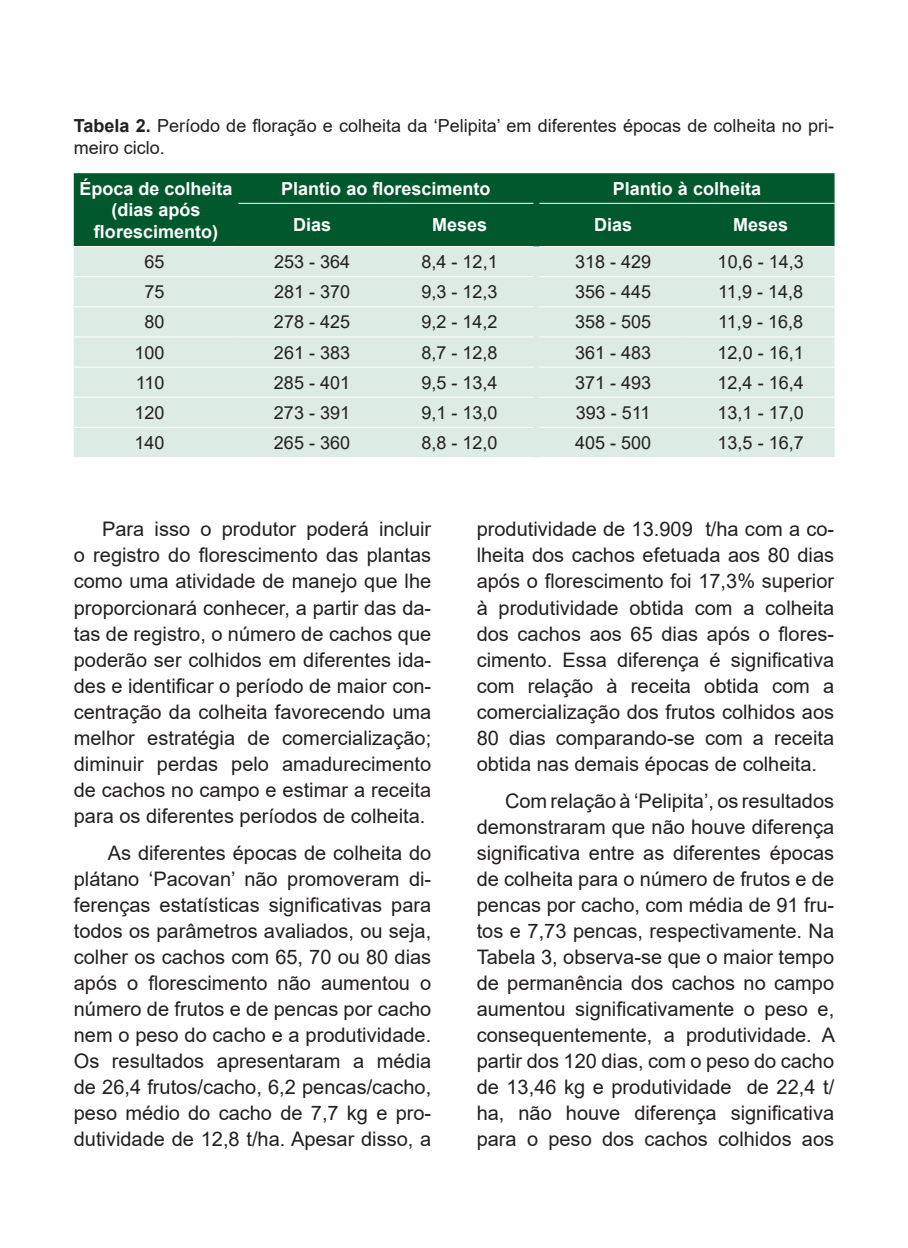
<style>
.page{position:relative;width:908px;height:1248px;background:#fff}
.page>*{position:absolute;margin:0;border:0;box-sizing:border-box;transform-origin:0 0}
.t1{font:20px/26px "Arial";color:#231f20;text-align:justify}
.t2{font:18px/21.6px "Arial";color:#231f20}
.t3{font:700 18px/21.6px "Arial";color:#fff;text-align:center}
.s1{font-weight:700}
</style>
<div class="page">
<div style="left:74px;top:173px;width:760px;height:73px;background:#00582c"></div>
<div style="left:74px;top:246px;width:760px;height:211px;background:#dcebe3"></div>
<hr style="left:74px;top:276px;width:164px;height:1px;background:#fff">
<hr style="left:238px;top:276px;width:148px;height:1px;background:#fff">
<hr style="left:386px;top:276px;width:147px;height:1px;background:#fff">
<hr style="left:539px;top:276px;width:147px;height:1px;background:#fff">
<hr style="left:686px;top:276px;width:148px;height:1px;background:#fff">
<hr style="left:74px;top:306px;width:164px;height:1px;background:#fff">
<hr style="left:238px;top:306px;width:148px;height:1px;background:#fff">
<hr style="left:386px;top:306px;width:147px;height:1px;background:#fff">
<hr style="left:539px;top:306px;width:147px;height:1px;background:#fff">
<hr style="left:686px;top:306px;width:148px;height:1px;background:#fff">
<hr style="left:74px;top:336px;width:164px;height:1px;background:#fff">
<hr style="left:238px;top:336px;width:148px;height:1px;background:#fff">
<hr style="left:386px;top:336px;width:147px;height:1px;background:#fff">
<hr style="left:539px;top:336px;width:147px;height:1px;background:#fff">
<hr style="left:686px;top:336px;width:148px;height:1px;background:#fff">
<hr style="left:74px;top:366px;width:164px;height:1px;background:#fff">
<hr style="left:238px;top:366px;width:148px;height:1px;background:#fff">
<hr style="left:386px;top:366px;width:147px;height:1px;background:#fff">
<hr style="left:539px;top:366px;width:147px;height:1px;background:#fff">
<hr style="left:686px;top:366px;width:148px;height:1px;background:#fff">
<hr style="left:74px;top:396px;width:164px;height:1px;background:#fff">
<hr style="left:238px;top:396px;width:148px;height:1px;background:#fff">
<hr style="left:386px;top:396px;width:147px;height:1px;background:#fff">
<hr style="left:539px;top:396px;width:147px;height:1px;background:#fff">
<hr style="left:686px;top:396px;width:148px;height:1px;background:#fff">
<hr style="left:74px;top:427px;width:164px;height:1px;background:#fff">
<hr style="left:238px;top:427px;width:148px;height:1px;background:#fff">
<hr style="left:386px;top:427px;width:147px;height:1px;background:#fff">
<hr style="left:539px;top:427px;width:147px;height:1px;background:#fff">
<hr style="left:686px;top:427px;width:148px;height:1px;background:#fff">
<hr style="left:238px;top:246px;width:148px;height:1px;background:#fff">
<hr style="left:386px;top:246px;width:147px;height:1px;background:#fff">
<hr style="left:539px;top:246px;width:147px;height:1px;background:#fff">
<hr style="left:686px;top:246px;width:148px;height:1px;background:#fff">
<hr style="left:74px;top:246px;width:164px;height:1px;background:#fff">
<hr style="left:238px;top:203px;width:148px;height:1px;background:#fff">
<hr style="left:386px;top:203px;width:147px;height:1px;background:#fff">
<hr style="left:539px;top:203px;width:147px;height:1px;background:#fff">
<hr style="left:686px;top:203px;width:148px;height:1px;background:#fff">
<p class="t2" style="left:74px;top:115px;width:761px"><span class="s1">Tabela 2.</span> Período de floração e colheita da ‘Pelipita’ em diferentes épocas de colheita no pri&shy;meiro ciclo.</p>
<p class="t3" style="left:79px;top:178px;width:155px">Época de colheita (dias após florescimento)</p>
<p class="t3" style="left:281px;top:178px;width:211px">Plantio ao florescimento</p>
<p class="t3" style="left:612px;top:178px;width:150px">Plantio à colheita</p>
<p class="t3" style="left:293px;top:214px;width:40px">Dias</p>
<p class="t3" style="left:432px;top:214px;width:57px">Meses</p>
<p class="t3" style="left:594px;top:214px;width:40px">Dias</p>
<p class="t3" style="left:732px;top:214px;width:57px">Meses</p>
<p class="t2" style="left:144px;top:251px;width:22px">65</p>
<p class="t2" style="left:274px;top:251px;width:78px">253 - 364</p>
<p class="t2" style="left:421px;top:251px;width:78px">8,4 - 12,1</p>
<p class="t2" style="left:575px;top:251px;width:78px">318 - 429</p>
<p class="t2" style="left:717px;top:251px;width:88px">10,6 - 14,3</p>
<p class="t2" style="left:144px;top:281px;width:22px">75</p>
<p class="t2" style="left:274px;top:281px;width:78px">281 - 370</p>
<p class="t2" style="left:421px;top:281px;width:78px">9,3 - 12,3</p>
<p class="t2" style="left:575px;top:281px;width:78px">356 - 445</p>
<p class="t2" style="left:718px;top:281px;width:86px">11,9 - 14,8</p>
<p class="t2" style="left:144px;top:311px;width:22px">80</p>
<p class="t2" style="left:274px;top:311px;width:78px">278 - 425</p>
<p class="t2" style="left:421px;top:311px;width:78px">9,2 - 14,2</p>
<p class="t2" style="left:575px;top:311px;width:78px">358 - 505</p>
<p class="t2" style="left:718px;top:311px;width:86px">11,9 - 16,8</p>
<p class="t2" style="left:134px;top:341px;width:32px">100</p>
<p class="t2" style="left:274px;top:341px;width:78px">261 - 383</p>
<p class="t2" style="left:421px;top:341px;width:78px">8,7 - 12,8</p>
<p class="t2" style="left:575px;top:341px;width:78px">361 - 483</p>
<p class="t2" style="left:717px;top:341px;width:88px">12,0 - 16,1</p>
<p class="t2" style="left:136px;top:371px;width:30px">110</p>
<p class="t2" style="left:274px;top:371px;width:78px">285 - 401</p>
<p class="t2" style="left:421px;top:371px;width:78px">9,5 - 13,4</p>
<p class="t2" style="left:574px;top:371px;width:78px">371 - 493</p>
<p class="t2" style="left:717px;top:371px;width:88px">12,4 - 16,4</p>
<p class="t2" style="left:134px;top:401px;width:32px">120</p>
<p class="t2" style="left:274px;top:401px;width:78px">273 - 391</p>
<p class="t2" style="left:421px;top:401px;width:78px">9,1 - 13,0</p>
<p class="t2" style="left:575px;top:401px;width:76px">393 - 511</p>
<p class="t2" style="left:717px;top:401px;width:88px">13,1 - 17,0</p>
<p class="t2" style="left:134px;top:431px;width:32px">140</p>
<p class="t2" style="left:274px;top:431px;width:78px">265 - 360</p>
<p class="t2" style="left:421px;top:431px;width:78px">8,8 - 12,0</p>
<p class="t2" style="left:574px;top:431px;width:78px">405 - 500</p>
<p class="t2" style="left:717px;top:431px;width:88px">13,5 - 16,7</p>
<p class="t1" style="left:74px;top:516px;width:359px;text-indent:28px">Para isso o produtor poderá incluir o registro do florescimento das plantas como uma atividade de manejo que lhe proporcionará conhecer, a partir das da&shy;tas de registro, o número de cachos que poderão ser colhidos em diferentes ida&shy;des e identificar o período de maior con&shy;centração da colheita favorecendo uma melhor estratégia de comercialização; diminuir perdas pelo amadurecimento de cachos no campo e estimar a receita para os diferentes períodos de colheita.</p>
<p class="t1" style="left:74px;top:839px;width:359px;text-indent:34px">As diferentes épocas de colheita do plátano ‘Pacovan’ não promoveram di&shy;ferenças estatísticas significativas para todos os parâmetros avaliados, ou seja, colher os cachos com 65, 70 ou 80 dias após o florescimento não aumentou o número de frutos e de pencas por cacho nem o peso do cacho e a produtividade.<br>Os resultados apresentaram a média de 26,4 frutos/cacho, 6,2 pencas/cacho, peso médio do cacho de 7,7 kg e pro&shy;dutividade de 12,8 t/ha. Apesar disso, a</p>
<p class="t1" style="left:476px;top:516px;width:359px">produtividade de 13.909 t/ha com a co&shy;lheita dos cachos efetuada aos 80 dias após o florescimento foi 17,3% superior à produtividade obtida com a colheita dos cachos aos 65 dias após o flores&shy;cimento. Essa diferença é significativa com relação à receita obtida com a comercialização dos frutos colhidos aos 80 dias comparando-se com a receita obtida nas demais épocas de colheita.</p>
<p class="t1" style="left:476px;top:787px;width:360px;text-indent:28px">Com relação à ‘Pelipita’, os resultados demonstraram que não houve diferença significativa entre as diferentes épocas de colheita para o número de frutos e de pencas por cacho, com média de 91 fru&shy;tos e 7,73 pencas, respectivamente. Na Tabela 3, observa-se que o maior tempo de permanência dos cachos no campo aumentou significativamente o peso e, consequentemente, a produtividade. A partir dos 120 dias, com o peso do cacho de 13,46 kg e produtividade de 22,4 t/ ha, não houve diferença significativa para o peso dos cachos colhidos aos</p>
</div>
